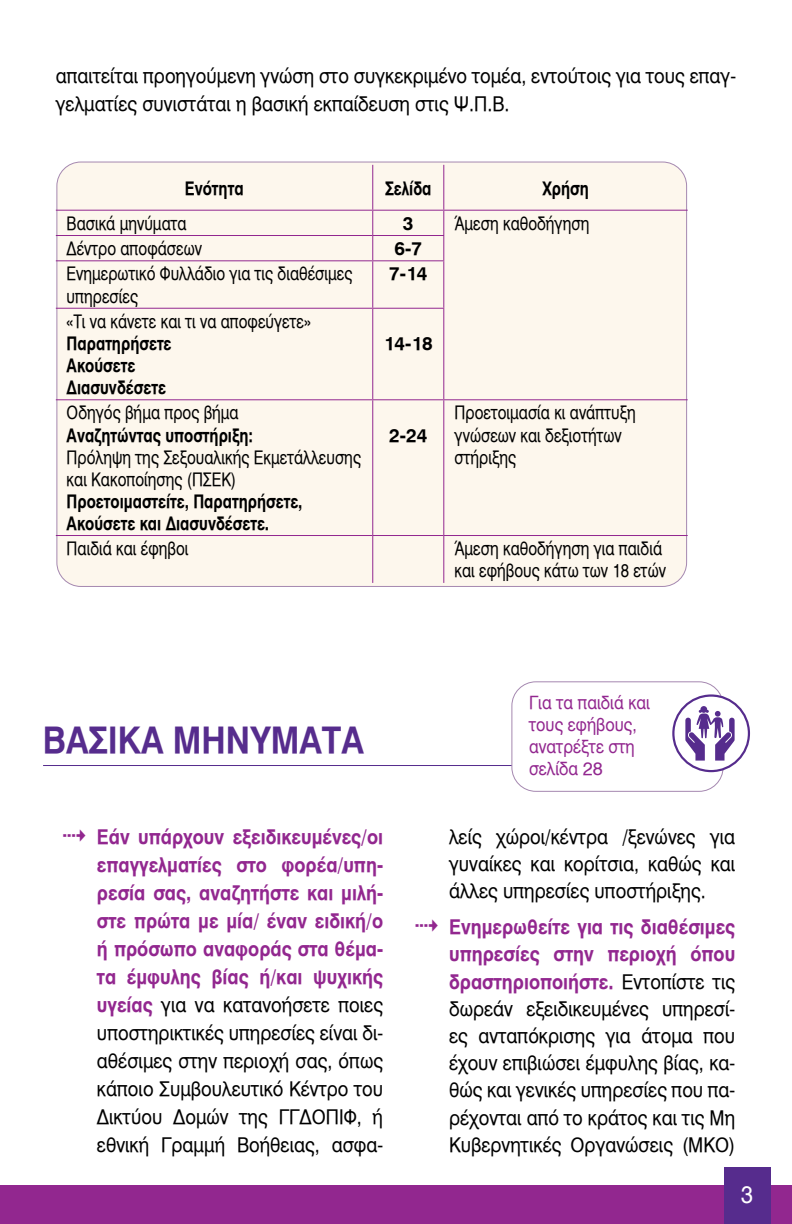
<style>
.page{position:relative;width:792px;height:1224px;background:#fff}
.page>*{position:absolute;margin:0;border:0;box-sizing:border-box;transform-origin:0 0}
.t1{font:36px "UB Helvetica Bold";color:#562c8d;scale:.9 1}
.t2{font:24px "UB Helvetica";color:#fff;scale:.9 1}
.t3{font:20px/27.2px "UB Helvetica";color:#000;text-align:justify;scale:.9 1}
.t4{font:20px/28px "UB Helvetica Bold";color:#92278f;text-align:justify;scale:.9 1}
.t5{font:18.4px/22px "UB Helvetica";color:#000;scale:.81 1}
.t6{font:18.4px/22px "UB Helvetica Bold";color:#000;scale:.81 1}
.t7{font:18.4px "UB Helvetica Bold";color:#000}
.t8{font:18px/22px "UB Helvetica";color:#92278f;scale:.88 1}
.s1{font-family:"UB Helvetica Bold";color:#92278f}
.s2{font-family:"UB Helvetica";color:#000}
</style>
<div class="page">
<div style="left:0;top:1185px;width:792px;height:39px;background:#92278f"></div>
<div style="left:724px;top:1167px;width:47px;height:57px;background:#562c8d"></div>
<div style="left:57px;top:162px;width:630px;height:424px;background:#fdf7ed;border-radius:24px"></div>
<hr style="left:43px;top:765px;width:687px;height:1px;background:#562c8d">
<hr style="left:372px;top:165px;width:1px;height:45px;background:#92278f">
<hr style="left:443px;top:165px;width:1px;height:45px;background:#92278f">
<hr style="left:56px;top:210px;width:317px;height:1px;background:#92278f">
<hr style="left:373px;top:210px;width:71px;height:1px;background:#92278f">
<hr style="left:444px;top:210px;width:244px;height:1px;background:#92278f">
<hr style="left:56px;top:235px;width:317px;height:1px;background:#92278f">
<hr style="left:373px;top:235px;width:71px;height:1px;background:#92278f">
<svg style="left:372px;top:211px;width:1px;height:49px"></svg>
<svg style="left:443px;top:211px;width:1px;height:49px"></svg>
<hr style="left:56px;top:260px;width:317px;height:1px;background:#92278f">
<hr style="left:373px;top:260px;width:71px;height:1px;background:#92278f">
<hr style="left:372px;top:261px;width:1px;height:47px;background:#92278f">
<hr style="left:443px;top:261px;width:1px;height:47px;background:#92278f">
<hr style="left:56px;top:308px;width:317px;height:1px;background:#92278f">
<hr style="left:373px;top:308px;width:71px;height:1px;background:#92278f">
<hr style="left:372px;top:309px;width:1px;height:90px;background:#92278f">
<hr style="left:443px;top:309px;width:1px;height:90px;background:#92278f">
<hr style="left:56px;top:399px;width:317px;height:1px;background:#92278f">
<hr style="left:373px;top:399px;width:71px;height:1px;background:#92278f">
<hr style="left:372px;top:400px;width:1px;height:135px;background:#92278f">
<hr style="left:444px;top:399px;width:244px;height:1px;background:#92278f">
<hr style="left:443px;top:400px;width:1px;height:135px;background:#92278f">
<hr style="left:56px;top:535px;width:317px;height:1px;background:#92278f">
<hr style="left:373px;top:535px;width:71px;height:1px;background:#92278f">
<hr style="left:372px;top:536px;width:1px;height:47px;background:#92278f">
<hr style="left:444px;top:535px;width:244px;height:1px;background:#92278f">
<hr style="left:443px;top:536px;width:1px;height:47px;background:#92278f">
<div style="left:512px;top:682px;width:211px;height:109px;background:#fff;border-radius:24px"></div>
<div style="left:511px;top:681px;width:213px;height:111px;border:1px solid #a588b0;border-radius:24px"></div>
<svg style="left:673px;top:696px;width:76px;height:75px"></svg>
<div style="left:672px;top:694px;width:78px;height:78px;border:2px solid #562c8d;border-radius:50%"></div>
<svg style="left:685px;top:706px;width:50px;height:55px"></svg>
<p class="t3" style="left:56px;top:62px;width:757px;line-height:28px">απαιτείται προηγούμενη γνώση στο συγκεκριμένο τομέα, εντούτοις για τους επαγ&shy;γελματίες συνιστάται η βασική εκπαίδευση στις Ψ.Π.Β.</p>
<p class="t6" style="left:185px;top:177px;width:74px">Ενότητα</p>
<p class="t6" style="left:385px;top:177px;width:59px">Σελίδα</p>
<p class="t6" style="left:542px;top:177px;width:59px">Χρήση</p>
<p class="t5" style="left:67px;top:213px;width:150px">Βασικά μηνύματα</p>
<p class="t7" style="left:403px;top:212px;width:12px">3</p>
<p class="t5" style="left:455px;top:213px;width:168px">Άμεση καθοδήγηση</p>
<p class="t5" style="left:67px;top:238px;width:169px">Δέντρο αποφάσεων</p>
<p class="t7" style="left:395px;top:238px;width:29px">6-7</p>
<p class="t5" style="left:67px;top:263px;width:354px">Ενημερωτικό Φυλλάδιο για τις διαθέσιμες υπηρεσίες</p>
<p class="t7" style="left:389px;top:263px;width:40px">7-14</p>
<p class="t5" style="left:67px;top:311px;width:303px">«Τι να κάνετε και τι να αποφεύγετε»</p>
<p class="t6" style="left:67px;top:332px;width:131px">Παρατηρήσετε<br>Ακούσετε<br>Διασυνδέσετε</p>
<p class="t7" style="left:384px;top:333px;width:50px">14-18</p>
<p class="t5" style="left:67px;top:402px;width:214px">Οδηγός βήμα προς βήμα</p>
<p class="t6" style="left:67px;top:424px;width:232px">Αναζητώντας υποστήριξη:</p>
<p class="t5" style="left:67px;top:446px;width:365px">Πρόληψη της Σεξουαλικής Εκμετάλλευσης και Κακοποίησης (ΠΣΕΚ)</p>
<p class="t6" style="left:67px;top:490px;width:293px">Προετοιμαστείτε, Παρατηρήσετε,<br>Ακούσετε και Διασυνδέσετε.</p>
<p class="t5" style="left:455px;top:402px;width:225px">Προετοιμασία κι ανάπτυξη γνώσεων και δεξιοτήτων στήριξης</p>
<p class="t7" style="left:389px;top:424px;width:40px">2-24</p>
<p class="t5" style="left:67px;top:538px;width:152px">Παιδιά και έφηβοι</p>
<p class="t5" style="left:455px;top:538px;width:263px">Άμεση καθοδήγηση για παιδιά και εφήβους κάτω των 18 ετών</p>
<h1 class="t1" style="left:43px;top:719px;width:358px">BAΣΙΚΑ ΜΗΝΥΜΑΤΑ</h1>
<p class="t4" style="left:97px;top:823px;width:319px;text-indent:-36px">✔ Εάν υπάρχουν εξειδικευμένες/οι επαγγελματίες στο φορέα/υπη&shy;ρεσία σας, αναζητήστε και μιλή&shy;στε πρώτα με μία/ έναν ειδική/ο ή πρόσωπο αναφοράς στα θέμα&shy;τα έμφυλης βίας ή/και ψυχικής</p>
<p class="t3" style="left:97px;top:991px;width:319px;line-height:28px"><span class="s1">υγείας</span> για να κατανοήσετε ποιες υποστηρικτικές υπηρεσίες είναι δι&shy;αθέσιμες στην περιοχή σας, όπως κάποιο Συμβουλευτικό Κέντρο του Δικτύου Δομών της ΓΓΔΟΠΙΦ, ή εθνική Γραμμή Βοήθειας, ασφα-</p>
<p class="t8" style="left:529px;top:692px;width:139px">Για τα παιδιά και τους εφήβους, ανατρέξτε στη σελίδα 28</p>
<p class="t3" style="left:449px;top:823px;width:319px">λείς χώροι/κέντρα /ξενώνες για γυναίκες και κορίτσια, καθώς και άλλες υπηρεσίες υποστήριξης.</p>
<p class="t4" style="left:449px;top:914px;width:319px;line-height:27.2px;text-indent:-36px">✔ Ενημερωθείτε για τις διαθέσιμες υπηρεσίες στην περιοχή όπου δραστηριοποιήστε. <span class="s2">Εντοπίστε τις</span></p>
<p class="t3" style="left:449px;top:995px;width:319px">δωρεάν εξειδικευμένες υπηρεσί&shy;ες ανταπόκρισης για άτομα που έχουν επιβιώσει έμφυλης βίας, κα&shy;θώς και γενικές υπηρεσίες που πα&shy;ρέχονται από το κράτος και τις Μη Κυβερνητικές Οργανώσεις (ΜΚΟ)</p>
<p class="t2" style="left:741px;top:1181px;width:15px">3</p>
</div>
